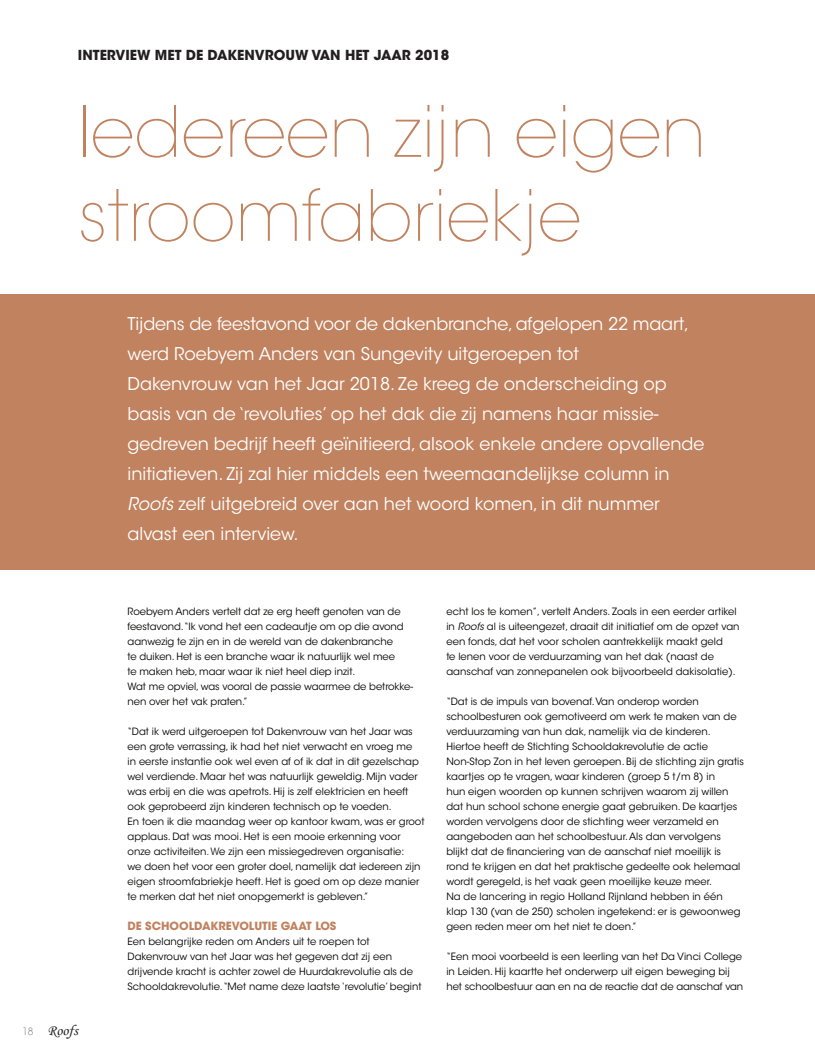
<style>
.page{position:relative;width:815px;height:1063px;background:#fff}
.page>*{position:absolute;margin:0;border:0;box-sizing:border-box;transform-origin:0 0}
.t1{font:200 70px/84px "ITC Avant Garde Std";color:#c1825f}
.t2{font:17.5px/30px "ITC Avant Garde Std";color:#fff}
.t3{font:15px "Monotype Corsiva";color:#231f20}
.t4{font:700 13.75px "ITC Avant Garde Std";color:#231f20}
.t5{font:700 11.25px "ITC Avant Garde Std";color:#c1825f}
.t6{font:10px/15px "ITC Avant Garde Std";color:#040503}
.s1{font-style:italic}
.s2{font-family:"ITC Avant Garde Std";font-weight:200;font-size:10px}
.s3{color:#231f20}
</style>
<div class="page">
<div style="left:0;top:294px;width:815px;height:276px;background:#c1825f"></div>
<h3 class="t4" style="left:78px;top:46px;width:373px">INTERVIEW MET DE DAKENVROUW VAN HET JAAR 2018</h3>
<h1 class="t1" style="left:78px;top:91px;width:630px">Iedereen zijn eigen stroomfabriekje</h1>
<p class="t2" style="left:128px;top:309px;width:578px">Tijdens de feestavond voor de dakenbranche, afgelopen 22 maart, werd Roebyem Anders van Sungevity uitgeroepen tot<br>Dakenvrouw van het Jaar 2018. Ze kreeg de onderscheiding op basis van de ‘revoluties’ op het dak die zij namens haar missie&shy;gedreven bedrijf heeft geïnitieerd, alsook enkele andere opvallende initiatieven. Zij zal hier middels een tweemaandelijkse column in <span class="s1">Roofs</span> zelf uitgebreid over aan het woord komen, in dit nummer alvast een interview.</p>
<h3 class="t3" style="left:22px;top:1021px;width:57px"><span class="s2">18</span> Roofs</h3>
<p class="t6" style="left:128px;top:604px;width:287px">Roebyem Anders vertelt dat ze erg heeft genoten van de feestavond.“Ik vond het een cadeautje om op die avond aanwezig te zijn en in de wereld van de dakenbranche<br>te duiken. Het is een branche waar ik natuurlijk wel mee<br>te maken heb, maar waar ik niet heel diep inzit.<br>Wat me opviel, was vooral de passie waarmee de betrokke&shy;nen over het vak praten.”</p>
<p class="t6" style="left:128px;top:724px;width:299px">“Dat ik werd uitgeroepen tot Dakenvrouw van het Jaar was een grote verrassing, ik had het niet verwacht en vroeg me<br>in eerste instantie ook wel even af of ik dat in dit gezelschap wel verdiende. Maar het was natuurlijk geweldig. Mijn vader was erbij en die was apetrots. Hij is zelf elektricien en heeft ook geprobeerd zijn kinderen technisch op te voeden.<br>En toen ik die maandag weer op kantoor kwam, was er groot applaus. Dat was mooi. Het is een mooie erkenning voor onze activiteiten<span class="s3">. W</span>e zijn een missiegedreven organisatie:<br>we doen het voor een groter doel, namelijk dat iedereen zijn eigen stroomfabriekje heeft. <span class="s3">H</span>et is goed om op deze manier te merken dat het niet onopgemerkt is gebleven.”</p>
<p class="t5" style="left:128px;top:919px;width:210px">DE SCHOOLDAKREVOLUTIE GAAT LOS</p>
<p class="t6" style="left:128px;top:934px;width:295px">Een belangrijke reden om Anders uit te roepen tot Dakenvrouw van het Jaar was het gegeven dat zij een drijvende kracht is achter zowel de Huurdakrevolutie als de Schooldakrevolutie.“Met name deze laatste ‘revolutie’ begint</p>
<p class="t6" style="left:446px;top:604px;width:295px">echt los te komen”, vertelt Anders. Zoals in een eerder artikel in <span class="s1">Roofs</span> al is uiteengezet, draait dit initiatief om de opzet van een fonds, dat het voor scholen aantrekkelijk maakt geld<br>te lenen voor de verduurzaming van het dak (naast de aanschaf van zonnepanelen ook bijvoorbeeld dakisolatie).</p>
<p class="t6" style="left:446px;top:694px;width:299px">“Dat is de impuls van bovenaf. Van onderop worden schoolbesturen ook gemotiveerd om werk te maken van de verduurzaming van hun dak, namelijk via de kinderen.<br>Hiertoe heeft de Stichting Schooldakrevolutie de actie Non-Stop Zon in het leven geroepen. Bij de stichting zijn gratis kaartjes op te vragen, waar kinderen (groep 5 t/m 8) in<br>hun eigen woorden op kunnen schrijven waarom zij willen dat hun school schone energie gaat gebruiken. De kaartjes worden vervolgens door de stichting weer verzameld en aangeboden aa<span class="s3">n</span> het schoolbestuur. Als dan vervolgens blijkt dat de financiering van de aanschaf niet moeilijk is rond te krijgen en dat het praktische gedeelte ook helemaal wordt geregeld, is het vaak geen moeilijke keuze meer.<br>Na de lancering in regio Holland Rijnland hebben in één klap 130 (van de 250) scholen ingetekend: er is gewoonweg geen reden meer om het niet te doen.”</p>
<p class="t6" style="left:446px;top:949px;width:298px">“Een mooi voorbeeld is een leerling van het Da Vinci College in Leiden. Hij kaartte het onderwerp uit eigen beweging bij het schoolbestuur aan en na de reactie dat de aanschaf van</p>
</div>
